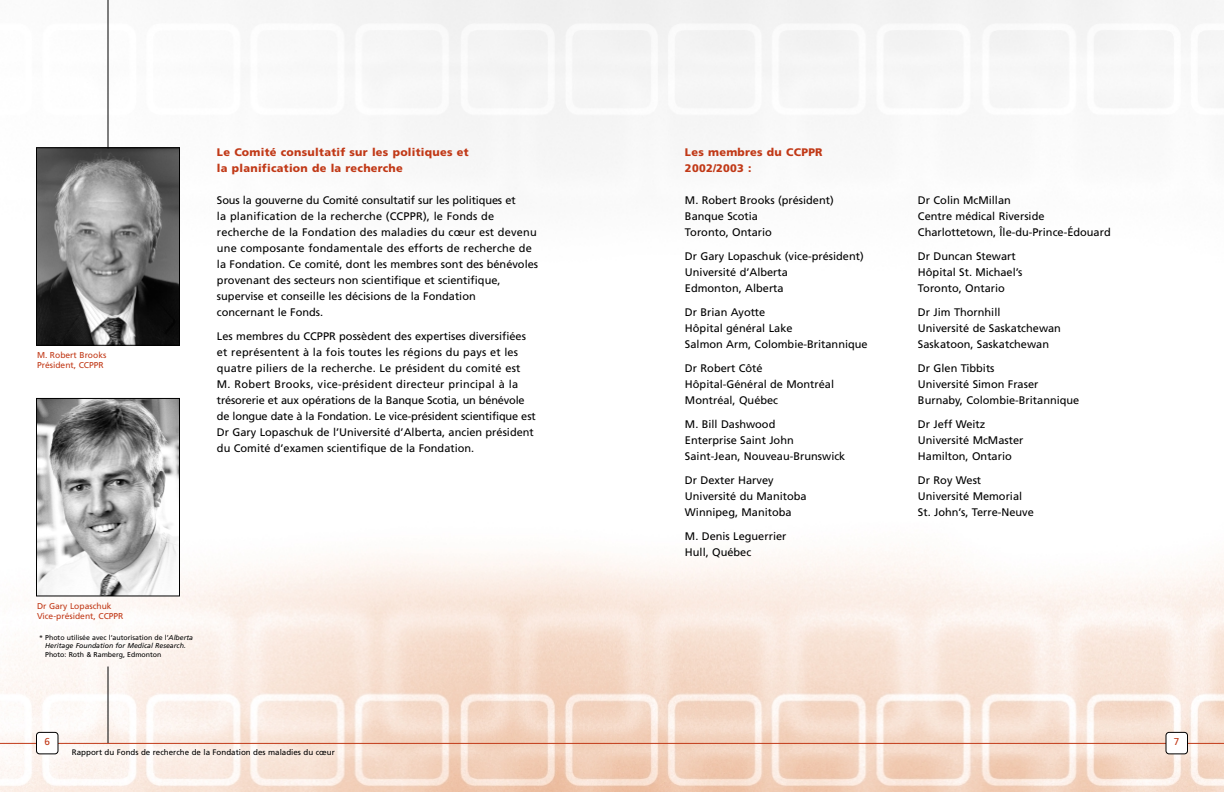
<style>
.page{position:relative;width:1224px;height:792px;background:#fff}
.page>*{position:absolute;margin:0;border:0;box-sizing:border-box;transform-origin:0 0}
.t1{font:11px/16px "Frutiger";color:#000}
.t2{font:900 11px/16px "Frutiger";letter-spacing:.025em;color:#c13917}
.t3{font:10px "Frutiger";color:#c13917}
.t4{font:8.5px/10.2px "Frutiger";color:#c13917}
.t5{font:8px "Frutiger";color:#000}
.t6{font:7px/8.4px "Frutiger";color:#000}
.s1{font-style:italic}
</style>
<div class="page">
<img style="left:612px;top:552px;width:612px;height:240px">
<hr style="left:612px;top:743px;width:612px;height:1px;background:#c13917">
<svg style="left:1166px;top:732px;width:22px;height:22px"></svg>
<svg style="left:0;top:397px;width:612px;height:395px"></svg>
<hr style="left:0;top:743px;width:612px;height:1px;background:#c13917">
<svg style="left:36px;top:732px;width:22px;height:22px"></svg>
<img style="left:38px;top:149px;width:140px;height:195px">
<div style="left:36px;top:147px;width:144px;height:199px;border:1px solid #000"></div>
<img style="left:38px;top:400px;width:140px;height:194px">
<div style="left:36px;top:398px;width:144px;height:198px;border:1px solid #000"></div>
<hr style="left:108px;top:0;width:1px;height:148px;background:#000">
<hr style="left:108px;top:667px;width:1px;height:76px;background:#000">
<p class="t4" style="left:37px;top:351px;width:71px">M. Robert Brooks<br>Président, CCPPR</p>
<p class="t2" style="left:217px;top:145px;width:253px">Le Comité consultatif sur les politiques et la planification de la recherche</p>
<p class="t1" style="left:217px;top:193px;width:323px">Sous la gouverne du Comité consultatif sur les politiques et<br>la planification de la recherche (CCPPR), le Fonds de recherche de la Fondation des maladies du cœur est devenu une composante fondamentale des efforts de recherche de la Fondation. Ce comité, dont les membres sont des bénévoles provenant des secteurs non scientifique et scientifique, supervise et conseille les décisions de la Fondation<br>concernant le Fonds.</p>
<p class="t1" style="left:217px;top:329px;width:320px">Les membres du CCPPR possèdent des expertises diversifiées et représentent à la fois toutes les régions du pays et les quatre piliers de la recherche. Le président du comité est M. Robert Brooks, vice-président directeur principal à la trésorerie et aux opérations de la Banque Scotia, un bénévole de longue date à la Fondation. Le vice-président scientifique est Dr Gary Lopaschuk de l’Université d’Alberta, ancien président du Comité d’examen scientifique de la Fondation.</p>
<p class="t4" style="left:37px;top:601px;width:88px">Dr Gary Lopaschuk<br>Vice-président, CCPPR</p>
<p class="t6" style="left:45px;top:634px;width:149px;text-indent:-6px">* Photo utilisée avec l’autorisation de l’<span class="s1">Alberta<br>Heritage Foundation for Medical Research</span>.<br>Photo: Roth &amp; Ramberg, Edmonton</p>
<p class="t3" style="left:44px;top:738px;width:7px">6</p>
<p class="t5" style="left:72px;top:749px;width:264px">Rapport du Fonds de recherche de la Fondation des maladies du cœur</p>
<p class="t2" style="left:685px;top:145px;width:139px">Les membres du CCPPR<br>2002/2003 :</p>
<p class="t1" style="left:685px;top:193px;width:150px">M. Robert Brooks (président)<br>Banque Scotia<br>Toronto, Ontario</p>
<p class="t1" style="left:685px;top:249px;width:180px">Dr Gary Lopaschuk (vice-président)<br>Université d’Alberta<br>Edmonton, Alberta</p>
<p class="t1" style="left:685px;top:305px;width:184px">Dr Brian Ayotte<br>Hôpital général Lake<br>Salmon Arm, Colombie-Britannique</p>
<p class="t1" style="left:685px;top:361px;width:151px">Dr Robert Côté<br>Hôpital-Général de Montréal<br>Montréal, Québec</p>
<p class="t1" style="left:685px;top:417px;width:162px">M. Bill Dashwood<br>Enterprise Saint John<br>Saint-Jean, Nouveau-Brunswick</p>
<p class="t1" style="left:685px;top:473px;width:123px">Dr Dexter Harvey<br>Université du Manitoba<br>Winnipeg, Manitoba</p>
<p class="t1" style="left:685px;top:529px;width:103px">M. Denis Leguerrier<br>Hull, Québec</p>
<p class="t1" style="left:918px;top:193px;width:194px">Dr Colin McMillan<br>Centre médical Riverside<br>Charlottetown, Île-du-Prince-Édouard</p>
<p class="t1" style="left:918px;top:249px;width:106px">Dr Duncan Stewart<br>Hôpital St. Michael’s<br>Toronto, Ontario</p>
<p class="t1" style="left:918px;top:305px;width:145px">Dr Jim Thornhill<br>Université de Saskatchewan<br>Saskatoon, Saskatchewan</p>
<p class="t1" style="left:918px;top:361px;width:163px">Dr Glen Tibbits<br>Université Simon Fraser<br>Burnaby, Colombie-Britannique</p>
<p class="t1" style="left:918px;top:417px;width:107px">Dr Jeff Weitz<br>Université McMaster<br>Hamilton, Ontario</p>
<p class="t1" style="left:918px;top:473px;width:117px">Dr Roy West<br>Université Memorial<br>St. John’s, Terre-Neuve</p>
<p class="t3" style="left:1174px;top:738px;width:7px">7</p>
</div>
